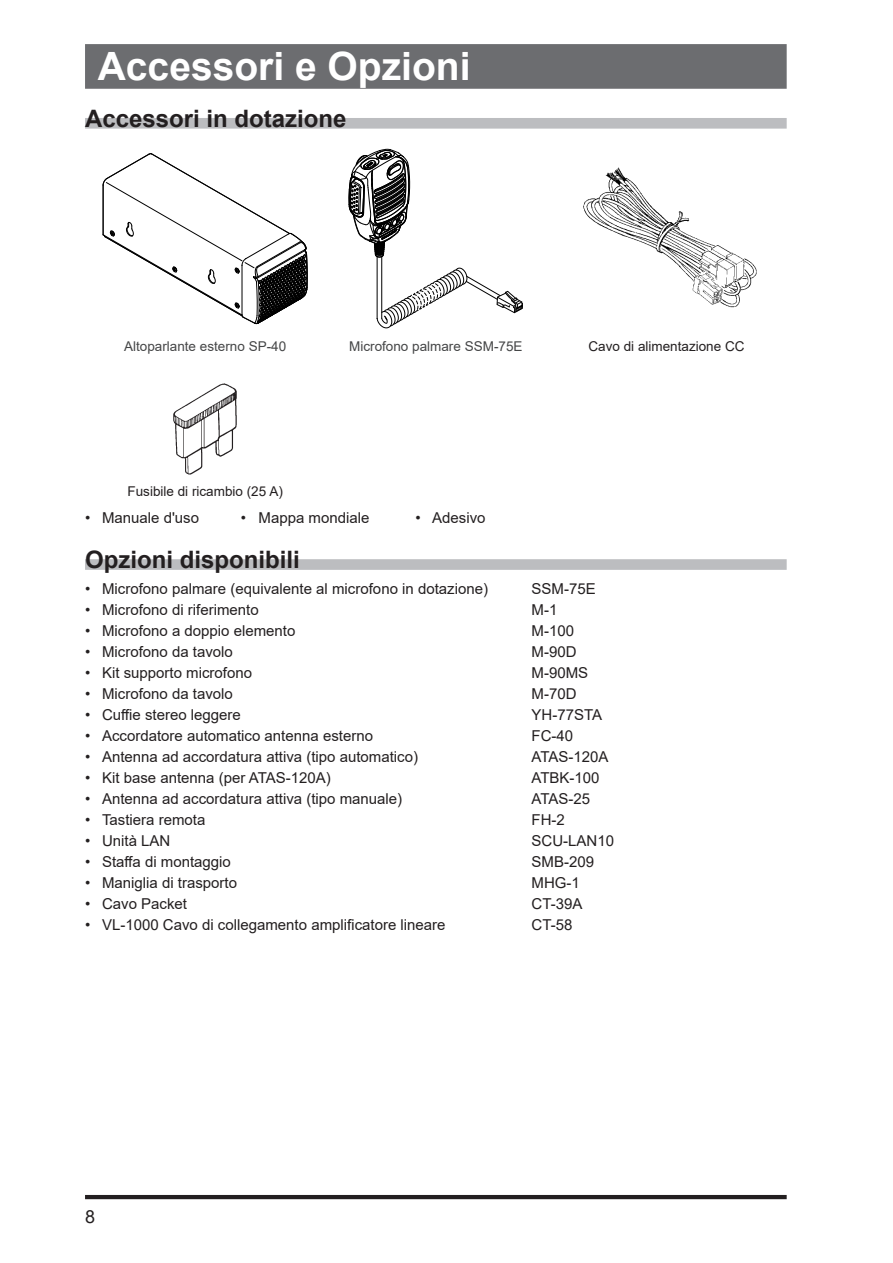
<style>
.page{position:relative;width:893px;height:1263px;background:#fff}
.page>*{position:absolute;margin:0;border:0;box-sizing:border-box;transform-origin:0 0}
.t1{font:700 39px "Arial";color:#fff}
.t2{font:700 24px "Arial";color:#231f20}
.t3{font:18px "Arial";color:#231f20}
.t4{font:15px "Arial";color:#231f20}
.t5{font:13.5px "Arial";color:#454647}
.t6{font:13.5px "Arial";color:#231f20}
</style>
<div class="page">
<hr style="left:85px;top:1195px;width:702px;height:4px;background:#231f20">
<div style="left:85px;top:44px;width:702px;height:45px;background:#6c6d70"></div>
<div style="left:85px;top:118px;width:702px;height:11px;background:#bcbdc0"></div>
<div style="left:85px;top:559px;width:702px;height:11px;background:#bcbdc0"></div>
<svg style="left:103px;top:153px;width:205px;height:171px"></svg>
<hr style="left:381px;top:257px;width:1px;height:61px;background:#000">
<hr style="left:377px;top:257px;width:1px;height:61px;background:#000">
<svg style="left:349px;top:149px;width:61px;height:109px"></svg>
<svg style="left:376px;top:267px;width:147px;height:61px"></svg>
<img style="left:583px;top:167px;width:174px;height:141px">
<img style="left:173px;top:383px;width:64px;height:92px">
<h1 class="t1" style="left:98px;top:39px;width:374px">Accessori e Opzioni</h1>
<h2 class="t2" style="left:85px;top:102px;width:263px">Accessori in dotazione</h2>
<p class="t5" style="left:124px;top:337px;width:164px">Altoparlante esterno SP-40</p>
<p class="t5" style="left:349px;top:337px;width:175px">Microfono palmare SSM-75E</p>
<p class="t6" style="left:588px;top:337px;width:158px">Cavo di alimentazione CC</p>
<p class="t6" style="left:128px;top:482px;width:157px">Fusibile di ricambio (25 A)</p>
<p class="t4" style="left:85px;top:507px;width:116px">• Manuale d'uso</p>
<p class="t4" style="left:241px;top:507px;width:130px">• Mappa mondiale</p>
<p class="t4" style="left:415px;top:507px;width:72px">• Adesivo</p>
<h2 class="t2" style="left:85px;top:543px;width:216px">Opzioni disponibili</h2>
<p class="t4" style="left:85px;top:579px;width:404px">• Microfono palmare (equivalente al microfono in dotazione)</p>
<p class="t4" style="left:531px;top:579px;width:66px">SSM-75E</p>
<p class="t4" style="left:85px;top:600px;width:175px">• Microfono di riferimento</p>
<p class="t4" style="left:531px;top:600px;width:27px">M-1</p>
<p class="t4" style="left:85px;top:621px;width:212px">• Microfono a doppio elemento</p>
<p class="t4" style="left:531px;top:621px;width:44px">M-100</p>
<p class="t4" style="left:85px;top:642px;width:149px">• Microfono da tavolo</p>
<p class="t4" style="left:531px;top:642px;width:46px">M-90D</p>
<p class="t4" style="left:85px;top:663px;width:169px">• Kit supporto microfono</p>
<p class="t4" style="left:531px;top:663px;width:58px">M-90MS</p>
<p class="t4" style="left:85px;top:684px;width:149px">• Microfono da tavolo</p>
<p class="t4" style="left:531px;top:684px;width:46px">M-70D</p>
<p class="t4" style="left:85px;top:705px;width:157px">• Cuffie stereo leggere</p>
<p class="t4" style="left:531px;top:705px;width:72px">YH-77STA</p>
<p class="t4" style="left:85px;top:726px;width:289px">• Accordatore automatico antenna esterno</p>
<p class="t4" style="left:531px;top:726px;width:43px">FC-40</p>
<p class="t4" style="left:85px;top:747px;width:334px">• Antenna ad accordatura attiva (tipo automatico)</p>
<p class="t4" style="left:531px;top:747px;width:78px">ATAS-120A</p>
<p class="t4" style="left:85px;top:768px;width:247px">• Kit base antenna (per ATAS-120A)</p>
<p class="t4" style="left:531px;top:768px;width:70px">ATBK-100</p>
<p class="t4" style="left:85px;top:789px;width:319px">• Antenna ad accordatura attiva (tipo manuale)</p>
<p class="t4" style="left:531px;top:789px;width:60px">ATAS-25</p>
<p class="t4" style="left:85px;top:810px;width:122px">• Tastiera remota</p>
<p class="t4" style="left:531px;top:810px;width:35px">FH-2</p>
<p class="t4" style="left:85px;top:831px;width:87px">• Unità LAN</p>
<p class="t4" style="left:531px;top:831px;width:84px">SCU-LAN10</p>
<p class="t4" style="left:85px;top:852px;width:147px">• Staffa di montaggio</p>
<p class="t4" style="left:531px;top:852px;width:64px">SMB-209</p>
<p class="t4" style="left:85px;top:873px;width:154px">• Maniglia di trasporto</p>
<p class="t4" style="left:531px;top:873px;width:50px">MHG-1</p>
<p class="t4" style="left:85px;top:894px;width:104px">• Cavo Packet</p>
<p class="t4" style="left:531px;top:894px;width:52px">CT-39A</p>
<p class="t4" style="left:85px;top:915px;width:362px">• VL-1000 Cavo di collegamento amplificatore lineare</p>
<p class="t4" style="left:531px;top:915px;width:42px">CT-58</p>
<p class="t3" style="left:85px;top:1204px;width:12px">8</p>
</div>
